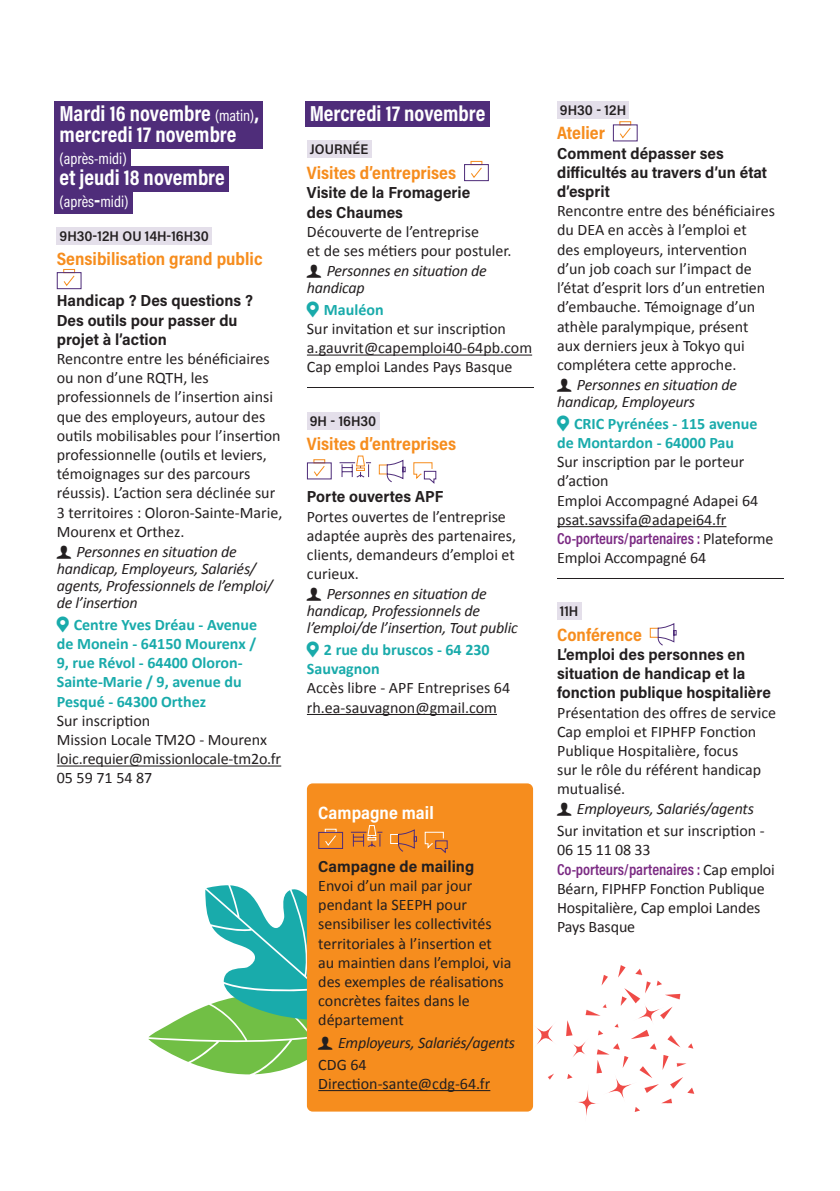
<style>
.page{position:relative;width:840px;height:1191px;background:#fff}
.page>*{position:absolute;margin:0;border:0;box-sizing:border-box;transform-origin:0 0}
.t1{font:22px/21.6px "Acumin Variable Concept";letter-spacing:-.065em;color:#fff}
.t2{font:18px "Acumin Variable Concept";letter-spacing:-.005em;color:#f68d1e}
.t3{font:18px "Acumin Variable Concept";letter-spacing:-.02em;color:#fff}
.t4{font:16px/19.2px "Calibri";color:#231f20}
.t5{font:italic 16px/17px "Calibri";letter-spacing:-.015em;color:#231f20}
.t6{font:16px/19.2px "Acumin Variable Concept";letter-spacing:.03em;color:#231f20}
.t7{font:700 16px/19.2px "Calibri";color:#19abab}
.t8{font:16px "Acumin Variable Concept";letter-spacing:-.08em;color:#7b2a83}
.t9{font:16px "Acumin Variable Concept";letter-spacing:-.09em;color:#fff}
.t10{font:14px "Acumin Variable Concept";letter-spacing:-.02em;color:#231f20}
.s1{font-size:16px}
.s2{font-size:22px}
.s3{font-family:"Calibri";color:#231f20}
</style>
<div class="page">
<div style="left:54px;top:101px;width:208px;height:48px;background:#4f2d7a"></div>
<div style="left:54px;top:145px;width:77px;height:25px;background:#4f2d7a"></div>
<div style="left:54px;top:166px;width:175px;height:26px;background:#4f2d7a"></div>
<div style="left:54px;top:188px;width:78px;height:26px;background:#4f2d7a"></div>
<div style="left:57px;top:227px;width:155px;height:18px;background:#e4dfea"></div>
<hr style="left:57px;top:765px;width:224px;height:1px;background:#231f20">
<div style="left:63px;top:269px;width:12px;height:4px;border:1px solid #f68d1e"></div>
<div style="left:57px;top:272px;width:24px;height:17px;border:1px solid #4f2d7a"></div>
<svg style="left:63px;top:275px;width:12px;height:11px"></svg>
<div style="left:304px;top:101px;width:185px;height:26px;background:#4f2d7a"></div>
<div style="left:307px;top:141px;width:64px;height:17px;background:#e4dfea"></div>
<hr style="left:307px;top:354px;width:225px;height:1px;background:#231f20">
<hr style="left:307px;top:387px;width:225px;height:1px;background:#231f20">
<div style="left:307px;top:412px;width:72px;height:17px;background:#e4dfea"></div>
<hr style="left:307px;top:714px;width:189px;height:1px;background:#231f20">
<div style="left:470px;top:161px;width:12px;height:4px;border:1px solid #f68d1e"></div>
<div style="left:464px;top:164px;width:24px;height:17px;border:1px solid #4f2d7a"></div>
<svg style="left:471px;top:167px;width:11px;height:11px"></svg>
<div style="left:313px;top:459px;width:12px;height:4px;border:1px solid #f68d1e"></div>
<svg style="left:314px;top:466px;width:11px;height:11px"></svg>
<svg style="left:339px;top:455px;width:33px;height:23px"></svg>
<svg style="left:378px;top:459px;width:28px;height:24px"></svg>
<svg style="left:413px;top:462px;width:23px;height:22px"></svg>
<div style="left:556px;top:101px;width:72px;height:17px;background:#e4dfea"></div>
<hr style="left:556px;top:526px;width:170px;height:1px;background:#231f20">
<hr style="left:556px;top:578px;width:226px;height:1px;background:#231f20">
<div style="left:556px;top:602px;width:25px;height:18px;background:#e4dfea"></div>
<div style="left:619px;top:121px;width:12px;height:4px;border:1px solid #f68d1e"></div>
<svg style="left:620px;top:128px;width:11px;height:11px"></svg>
<svg style="left:649px;top:623px;width:27px;height:23px"></svg>
<div style="left:307px;top:783px;width:225px;height:328px;background:#f68d1e;border-radius:6px"></div>
<hr style="left:318px;top:1090px;width:172px;height:1px;background:#231f20">
<div style="left:324px;top:828px;width:12px;height:5px;border:1px solid #fff"></div>
<div style="left:318px;top:832px;width:25px;height:17px;border:1px solid #4f2d7a"></div>
<svg style="left:325px;top:835px;width:11px;height:11px"></svg>
<svg style="left:350px;top:825px;width:33px;height:22px"></svg>
<svg style="left:390px;top:829px;width:27px;height:23px"></svg>
<svg style="left:424px;top:831px;width:23px;height:23px"></svg>
<svg style="left:532px;top:1020px;width:21px;height:29px"></svg>
<svg style="left:548px;top:1074px;width:5px;height:5px"></svg>
<svg style="left:566px;top:965px;width:128px;height:151px"></svg>
<svg style="left:148px;top:885px;width:159px;height:189px"></svg>
<h1 class="t1" style="left:60px;top:101px;width:200px">Mardi 16 novembre <span class="s1">(matin)</span>, mercredi 17 novembre</h1>
<p class="t9" style="left:60px;top:147px;width:69px">(après-midi)</p>
<h1 class="t1" style="left:60px;top:166px;width:168px">et jeudi 18 novembre</h1>
<p class="t9" style="left:60px;top:190px;width:71px">(après<span class="s2">-</span>midi)</p>
<p class="t10" style="left:60px;top:226px;width:151px">9H30-12H OU 14H-16H30</p>
<p class="t2" style="left:57px;top:247px;width:207px">Sensibilisation grand public</p>
<p class="t6" style="left:57px;top:290px;width:197px">Handicap ? Des questions ?<br>Des outils pour passer du projet à l’action</p>
<p class="t4" style="left:57px;top:349px;width:227px">Rencontre entre les bénéficiaires ou non d’une RQTH, les professionnels de l’insertion ainsi que des employeurs, autour des outils mobilisables pour l’insertion professionnelle (outils et leviers, témoignages sur des parcours réussis). L’action sera déclinée sur<br>3 territoires : Oloron-Sainte-Marie,<br>Mourenx et Orthez.</p>
<p class="t5" style="left:57px;top:542px;width:217px;text-indent:20px">Personnes en situation de handicap, Employeurs, Salariés/ agents, Professionnels de l’emploi/ de l’insertion</p>
<p class="t7" style="left:57px;top:615px;width:202px;text-indent:17px">Centre Yves Dréau - Avenue de Monein - 64150 Mourenx /<br>9, rue Révol - 64400 Oloron-<br>Sainte-Marie / 9, avenue du<br>Pesqué - 64300 Orthez</p>
<p class="t4" style="left:57px;top:711px;width:226px">Sur inscription<br>Mission Locale TM2O - Mourenx loic.requier@missionlocale-tm2o.fr<br>05 59 71 54 87</p>
<h1 class="t1" style="left:309px;top:101px;width:178px">Mercredi 17 novembre</h1>
<p class="t10" style="left:309px;top:140px;width:60px">JOURNÉE</p>
<p class="t2" style="left:307px;top:160px;width:151px">Visites d’entreprises</p>
<p class="t6" style="left:307px;top:182px;width:164px">Visite de la Fromagerie des Chaumes</p>
<p class="t4" style="left:307px;top:222px;width:206px">Découverte de l’entreprise<br>et de ses métiers pour postuler.</p>
<p class="t5" style="left:307px;top:261px;width:181px;text-indent:20px">Personnes en situation de handicap</p>
<p class="t7" style="left:324px;top:300px;width:61px">Mauléon</p>
<p class="t4" style="left:307px;top:319px;width:226px">Sur invitation et sur inscription a.gauvrit@capemploi40-64pb.com<br>Cap emploi Landes Pays Basque</p>
<p class="t10" style="left:309px;top:411px;width:68px">9H - 16H30</p>
<p class="t2" style="left:307px;top:431px;width:151px">Visites d’entreprises</p>
<p class="t6" style="left:307px;top:486px;width:138px">Porte ouvertes APF</p>
<p class="t4" style="left:307px;top:506px;width:210px">Portes ouvertes de l’entreprise adaptée auprès des partenaires, clients, demandeurs d’emploi et curieux.</p>
<p class="t5" style="left:307px;top:584px;width:212px;text-indent:20px">Personnes en situation de handicap, Professionnels de l’emploi/de l’insertion, Tout public</p>
<p class="t7" style="left:307px;top:640px;width:184px;text-indent:17px">2 rue du bruscos - 64 230<br>Sauvagnon</p>
<p class="t4" style="left:307px;top:678px;width:205px">Accès libre - APF Entreprises 64 rh.ea-sauvagnon@gmail.com</p>
<p class="t3" style="left:318px;top:801px;width:116px">Campagne mail</p>
<p class="t6" style="left:318px;top:856px;width:157px">Campagne de mailing</p>
<p class="t4" style="left:318px;top:876px;width:194px">Envoi d’un mail par jour pendant la SEEPH pour sensibiliser les collectivités territoriales à l’insertion et au maintien dans l’emploi, via des exemples de réalisations concrètes faites dans le département</p>
<p class="t5" style="left:338px;top:1033px;width:178px">Employeurs, Salariés/agents</p>
<p class="t4" style="left:318px;top:1054px;width:173px">CDG 64<br>Direction-sante@cdg-64.fr</p>
<p class="t10" style="left:559px;top:100px;width:68px">9H30 - 12H</p>
<p class="t2" style="left:556px;top:121px;width:49px">Atelier</p>
<p class="t6" style="left:556px;top:143px;width:211px">Comment dépasser ses difficultés au travers d’un état d’esprit</p>
<p class="t4" style="left:556px;top:201px;width:219px">Rencontre entre des bénéficiaires du DEA en accès à l’emploi et<br>des employeurs, intervention d’un job coach sur l’impact de l’état d’esprit lors d’un entretien d’embauche. Témoignage d’un athèle paralympique, présent aux derniers jeux à Tokyo qui complétera cette approche.</p>
<p class="t5" style="left:556px;top:375px;width:181px;text-indent:20px">Personnes en situation de handicap, Employeurs</p>
<p class="t7" style="left:556px;top:414px;width:202px;text-indent:17px">CRIC Pyrénées - 115 avenue de Montardon - 64000 Pau</p>
<p class="t4" style="left:556px;top:452px;width:203px">Sur inscription par le porteur d’action<br>Emploi Accompagné Adapei 64 psat.savssifa@adapei64.fr</p>
<p class="t8" style="left:556px;top:527px;width:218px">Co-porteurs/partenaires : <span class="s3">Plateforme</span></p>
<p class="t4" style="left:556px;top:548px;width:151px">Emploi Accompagné 64</p>
<p class="t10" style="left:559px;top:602px;width:21px">11H</p>
<p class="t2" style="left:556px;top:622px;width:87px">Conférence</p>
<p class="t6" style="left:556px;top:644px;width:215px">L’emploi des personnes en situation de handicap et la fonction publique hospitalière</p>
<p class="t4" style="left:556px;top:702px;width:220px">Présentation des offres de service<br>Cap emploi et FIPHFP Fonction<br>Publique Hospitalière, focus<br>sur le rôle du référent handicap mutualisé.</p>
<p class="t5" style="left:576px;top:800px;width:178px">Employeurs, Salariés/agents</p>
<p class="t4" style="left:556px;top:821px;width:209px">Sur invitation et sur inscription -<br>06 15 11 08 33</p>
<p class="t8" style="left:556px;top:858px;width:219px">Co-porteurs/partenaires : <span class="s3">Cap emploi</span></p>
<p class="t4" style="left:556px;top:879px;width:209px">Béarn, FIPHFP Fonction Publique<br>Hospitalière, Cap emploi Landes<br>Pays Basque</p>
</div>
